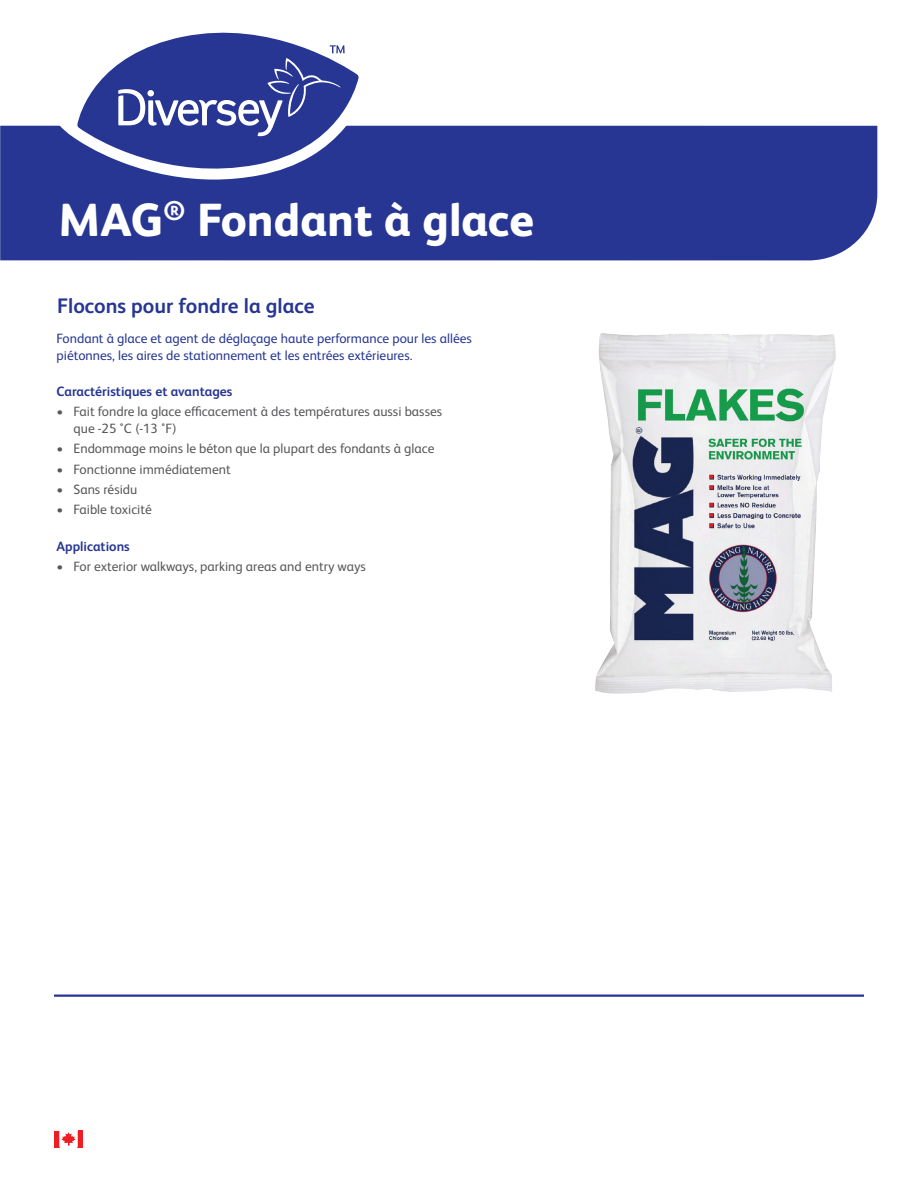
<style>
.page{position:relative;width:918px;height:1188px;background:#fff}
.page>*{position:absolute;margin:0;border:0;box-sizing:border-box;transform-origin:0 0}
.Fancy_Name_page_1{font:800 46.5px "FS Albert Pro";color:#fff}
.Product_Descriptor_p{font:700 21px "FS Albert Pro";color:#263692}
.t1{font:13.5px/16.2px "FS Albert Pro";color:#57585a}
.Intro_sentence_page{font:13.5px/16.2px "FS Albert Pro";color:#263692}
.Section_headings{font:700 13.5px "FS Albert Pro";color:#263692}
</style>
<div class="page">
<div style="left:0;top:126px;width:877px;height:134px;background:#263692"></div>
<hr style="left:54px;top:995px;width:810px;height:2px;background:#263692">
<div style="left:78px;top:1131px;width:5px;height:16px;background:#ee1d23"></div>
<svg style="left:54px;top:1131px;width:24px;height:16px"></svg>
<img style="left:595px;top:333px;width:241px;height:361px">
<svg style="left:57px;top:125px;width:317px;height:55px;background:#37469a"></svg>
<svg style="left:77px;top:32px;width:282px;height:149px;fill:#263692"></svg>
<svg style="left:118px;top:45px;width:227px;height:91px;background:#4b58a4"></svg>
<p class="Fancy_Name_page_1" style="left:59px;top:183px;width:477px">MAG<sup>®</sup> Fondant à glace</p>
<p class="Product_Descriptor_p" style="left:57px;top:291px;width:259px">Flocons pour fondre la glace</p>
<p class="Intro_sentence_page" style="left:57px;top:330px;width:417px">Fondant à glace et agent de déglaçage haute performance pour les allées piétonnes, les aires de stationnement et les entrées extérieures.</p>
<p class="Section_headings" style="left:57px;top:382px;width:177px">Caractéristiques et avantages</p>
<p class="t1" style="left:74px;top:403px;width:370px;text-indent:-17px">• Fait fondre la glace efficacement à des températures aussi basses que -25 ˚C (-13 ˚F)</p>
<p class="t1" style="left:57px;top:439px;width:379px">• Endommage moins le béton que la plupart des fondants à glace</p>
<p class="t1" style="left:57px;top:460px;width:176px">• Fonctionne immédiatement</p>
<p class="t1" style="left:57px;top:480px;width:82px">• Sans résidu</p>
<p class="t1" style="left:57px;top:501px;width:97px">• Faible toxicité</p>
<p class="Section_headings" style="left:57px;top:537px;width:75px">Applications</p>
<p class="t1" style="left:57px;top:558px;width:311px">• For exterior walkways, parking areas and entry ways</p>
</div>
